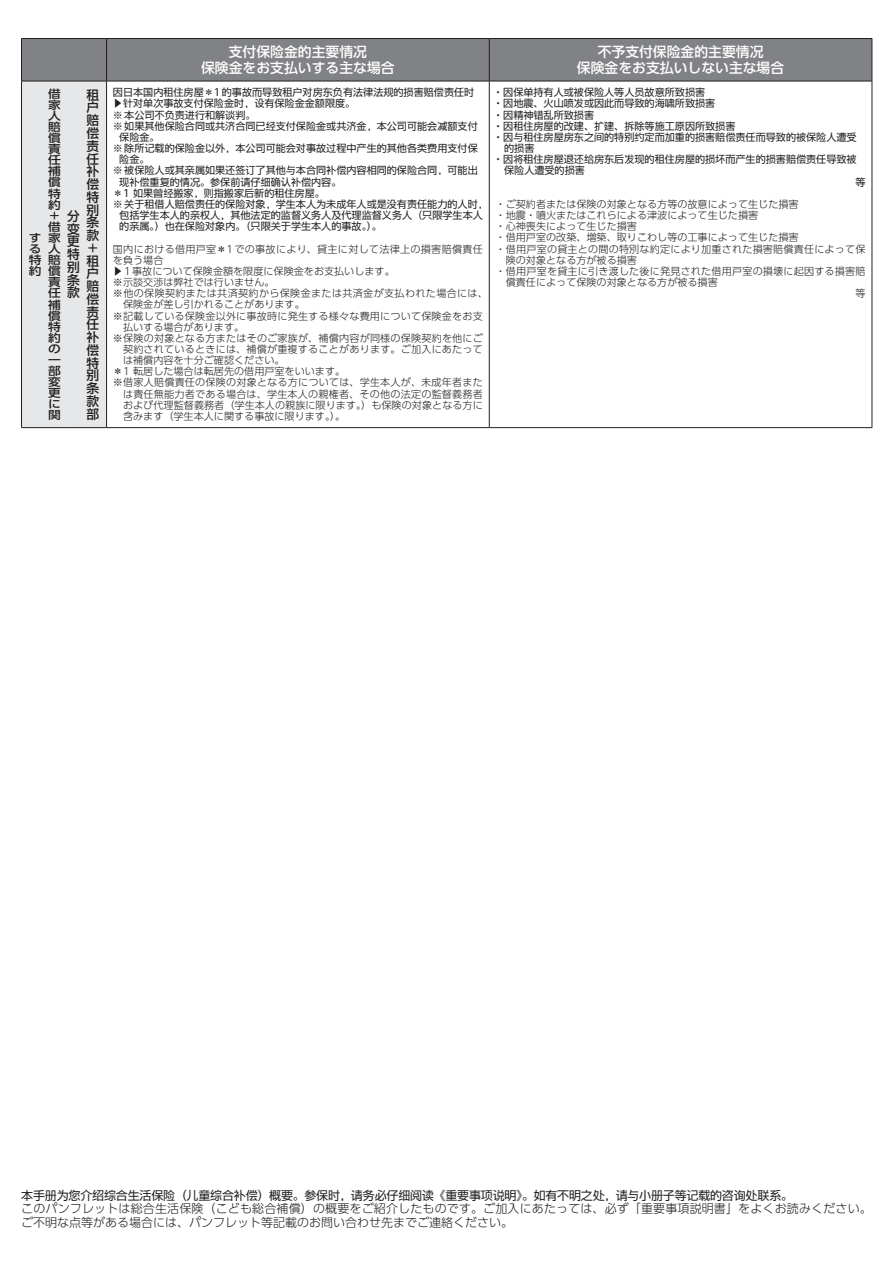
<style>
.page{position:relative;width:893px;height:1263px;background:#fff}
.page>*{position:absolute;margin:0;border:0;box-sizing:border-box;transform-origin:0 0}
.t1{font:500 13.8px/15.9px "UD Shin Go Pr 6 N";color:#fff;text-align:center}
.t2{font:500 12.75px/12.8px "UD Shin Go SC Gbe";color:#231f20}
.t3{font:300 12px/13.5px "UD Shin Go Pr 6 N";letter-spacing:.015em;color:#231f20}
.t4{font:500 11.1px/11.1px "UD Shin Go Pr 6 N";color:#231f20;scale:1.15 1}
.t5{font:10.05px "UD Shin Go SC Gbe";color:#231f20}
.t6{font:300 10.05px "UD Shin Go Pr 6 N";letter-spacing:.02em;color:#231f20}
.t7{font:300 10.05px "UD Shin Go Pr 6 N";color:#231f20}
.s1{font-family:"UD Shin Go SC Gbe"}
.s2{font-family:"UD Shin Go Pr 6 N";font-weight:300}
.s3{font-family:"UD Shin Go SC Gbe";font-weight:400}
</style>
<div class="page">
<div style="left:22px;top:39px;width:850px;height:42px;background:#808285"></div>
<div style="left:22px;top:81px;width:85px;height:347px;background:#e6e7e9"></div>
<hr style="left:21px;top:38px;width:43px;height:1px;background:#231f20">
<hr style="left:21px;top:39px;width:1px;height:42px;background:#231f20">
<hr style="left:64px;top:38px;width:43px;height:1px;background:#231f20">
<hr style="left:107px;top:38px;width:382px;height:1px;background:#231f20">
<hr style="left:106px;top:39px;width:1px;height:42px;background:#231f20">
<hr style="left:489px;top:38px;width:383px;height:1px;background:#231f20">
<hr style="left:489px;top:39px;width:1px;height:42px;background:#231f20">
<hr style="left:872px;top:39px;width:1px;height:42px;background:#231f20">
<hr style="left:21px;top:81px;width:43px;height:1px;background:#231f20">
<hr style="left:64px;top:81px;width:43px;height:1px;background:#231f20">
<hr style="left:107px;top:81px;width:382px;height:1px;background:#231f20">
<hr style="left:489px;top:81px;width:383px;height:1px;background:#231f20">
<hr style="left:21px;top:81px;width:1px;height:346px;background:#231f20">
<hr style="left:106px;top:81px;width:1px;height:346px;background:#231f20">
<hr style="left:489px;top:81px;width:1px;height:346px;background:#231f20">
<hr style="left:872px;top:81px;width:1px;height:346px;background:#231f20">
<hr style="left:21px;top:427px;width:43px;height:1px;background:#231f20">
<hr style="left:64px;top:427px;width:43px;height:1px;background:#231f20">
<hr style="left:107px;top:427px;width:382px;height:1px;background:#231f20">
<hr style="left:489px;top:427px;width:383px;height:1px;background:#231f20">
<p class="t4" style="left:48px;top:88px;width:12px">借家人賠償責任補償特約＋借家人賠償責任補償特約の一部変更に関</p>
<p class="t2" style="left:86px;top:89px;width:14px">租户赔偿责任补偿特别条款＋租户赔偿责任补偿特别条款部</p>
<p class="t2" style="left:67px;top:210px;width:14px;text-align:justify">分变更特别条款</p>
<p class="t4" style="left:29px;top:232px;width:12px;text-align:justify">する特約</p>
<p class="t1" style="left:201px;top:43px;width:195px"><span class="s1">支付保险金的主要情况<br></span>保険金をお支払いする主な場合</p>
<p class="t1" style="left:577px;top:43px;width:209px"><span class="s1">不予支付保险金的主要情况<br></span>保険金をお支払いしない主な場合</p>
<p class="t5" style="left:113px;top:86px;width:363px">因日本国内租住房屋＊1的事故而导致租户对房东负有法律法规的损害赔偿责任时</p>
<p class="t5" style="left:113px;top:98px;width:244px"><span class="s2">▶</span>针对单次事故支付保险金时，设有保险金金额限度。</p>
<p class="t5" style="left:113px;top:109px;width:144px">※本公司不负责进行和解谈判。</p>
<p class="t5" style="left:113px;top:120px;width:366px">※如果其他保险合同或共济合同已经支付保险金或共济金，本公司可能会减额支付</p>
<p class="t5" style="left:119px;top:131px;width:42px">保险金。</p>
<p class="t5" style="left:113px;top:142px;width:366px">※除所记载的保险金以外，本公司可能会对事故过程中产生的其他各类费用支付保</p>
<p class="t5" style="left:119px;top:153px;width:32px">险金。</p>
<p class="t5" style="left:113px;top:164px;width:366px">※被保险人或其亲属如果还签订了其他与本合同补偿内容相同的保险合同，可能出</p>
<p class="t5" style="left:119px;top:176px;width:224px">现补偿重复的情况。参保前请仔细确认补偿内容。</p>
<p class="t5" style="left:113px;top:187px;width:213px">＊1 如果曾经搬家，则指搬家后新的租住房屋。</p>
<p class="t5" style="left:113px;top:198px;width:376px">※关于租借人赔偿责任的保险对象，学生本人为未成年人或是没有责任能力的人时，</p>
<p class="t5" style="left:119px;top:209px;width:365px">包括学生本人的亲权人，其他法定的监督义务人及代理监督义务人（只限学生本人</p>
<p class="t5" style="left:119px;top:220px;width:264px">的亲属。）也在保险对象内。（只限关于学生本人的事故。）。</p>
<p class="t6" style="left:113px;top:241px;width:371px">国内における借用戸室＊1での事故により、貸主に対して法律上の損害賠償責任</p>
<p class="t6" style="left:113px;top:252px;width:52px">を負う場合</p>
<p class="t7" style="left:113px;top:263px;width:283px">▶1事故について保険金額を限度に保険金をお支払いします。</p>
<p class="t7" style="left:113px;top:274px;width:163px">※示談交渉は弊社では行いません。</p>
<p class="t6" style="left:113px;top:285px;width:376px">※他の保険契約または共済契約から保険金または共済金が支払われた場合には、</p>
<p class="t7" style="left:123px;top:296px;width:183px">保険金が差し引かれることがあります。</p>
<p class="t6" style="left:113px;top:308px;width:371px">※記載している保険金以外に事故時に発生する様々な費用について保険金をお支</p>
<p class="t7" style="left:123px;top:319px;width:123px">払いする場合があります。</p>
<p class="t6" style="left:113px;top:330px;width:372px">※保険の対象となる方またはそのご家族が、補償内容が同様の保険契約を他にご</p>
<p class="t6" style="left:123px;top:341px;width:361px">契約されているときには、補償が重複することがあります。ご加入にあたって</p>
<p class="t7" style="left:123px;top:352px;width:163px">は補償内容を十分ご確認ください。</p>
<p class="t7" style="left:113px;top:363px;width:234px">＊1 転居した場合は転居先の借用戸室をいいます。</p>
<p class="t6" style="left:113px;top:374px;width:371px">※借家人賠償責任の保険の対象となる方については、学生本人が、未成年者また</p>
<p class="t6" style="left:123px;top:386px;width:361px">は責任無能力者である場合は、学生本人の親権者、その他の法定の監督義務者</p>
<p class="t6" style="left:123px;top:397px;width:361px">および代理監督義務者（学生本人の親族に限ります。）も保険の対象となる方に</p>
<p class="t7" style="left:123px;top:408px;width:224px">含みます（学生本人に関する事故に限ります。）。</p>
<p class="t5" style="left:493px;top:86px;width:214px">・因保单持有人或被保险人等人员故意所致损害</p>
<p class="t5" style="left:493px;top:97px;width:224px">・因地震、火山喷发或因此而导致的海啸所致损害</p>
<p class="t5" style="left:493px;top:109px;width:102px">・因精神错乱所致损害</p>
<p class="t5" style="left:493px;top:120px;width:244px">・因租住房屋的改建、扩建、拆除等施工原因所致损害</p>
<p class="t5" style="left:493px;top:131px;width:365px">・因与租住房屋房东之间的特别约定而加重的损害赔偿责任而导致的被保险人遭受</p>
<p class="t5" style="left:504px;top:142px;width:32px">的损害</p>
<p class="t5" style="left:493px;top:153px;width:365px">・因将租住房屋退还给房东后发现的租住房屋的损坏而产生的损害赔偿责任导致被</p>
<p class="t5" style="left:504px;top:164px;width:82px">保险人遭受的损害</p>
<p class="t5" style="left:855px;top:176px;width:12px">等</p>
<p class="t7" style="left:496px;top:196px;width:304px">・ご契約者または保険の対象となる方等の故意によって生じた損害</p>
<p class="t7" style="left:496px;top:207px;width:264px">・地震・噴火またはこれらによる津波によって生じた損害</p>
<p class="t7" style="left:496px;top:218px;width:143px">・心神喪失によって生じた損害</p>
<p class="t7" style="left:496px;top:229px;width:304px">・借用戸室の改築、増築、取りこわし等の工事によって生じた損害</p>
<p class="t6" style="left:496px;top:241px;width:371px">・借用戸室の貸主との間の特別な約定により加重された損害賠償責任によって保</p>
<p class="t7" style="left:506px;top:252px;width:133px">険の対象となる方が被る損害</p>
<p class="t6" style="left:496px;top:263px;width:371px">・借用戸室を貸主に引き渡した後に発見された借用戸室の損壊に起因する損害賠</p>
<p class="t7" style="left:506px;top:274px;width:214px">償責任によって保険の対象となる方が被る損害</p>
<p class="t6" style="left:855px;top:285px;width:12px">等</p>
<p class="t3" style="left:21px;top:1188px;width:852px"><span class="s3">本手册为您介绍综合生活保险（儿童综合补偿）概要。参保时，请务必仔细阅读《重要事项说明》。如有不明之处，请与小册子等记载的咨询处联系。<br></span>このパンフレットは総合生活保険（こども総合補償）の概要をご紹介したものです。ご加入にあたっては、必ず「重要事項説明書」をよくお読みください。ご不明な点等がある場合には、パンフレット等記載のお問い合わせ先までご連絡ください。</p>
</div>
